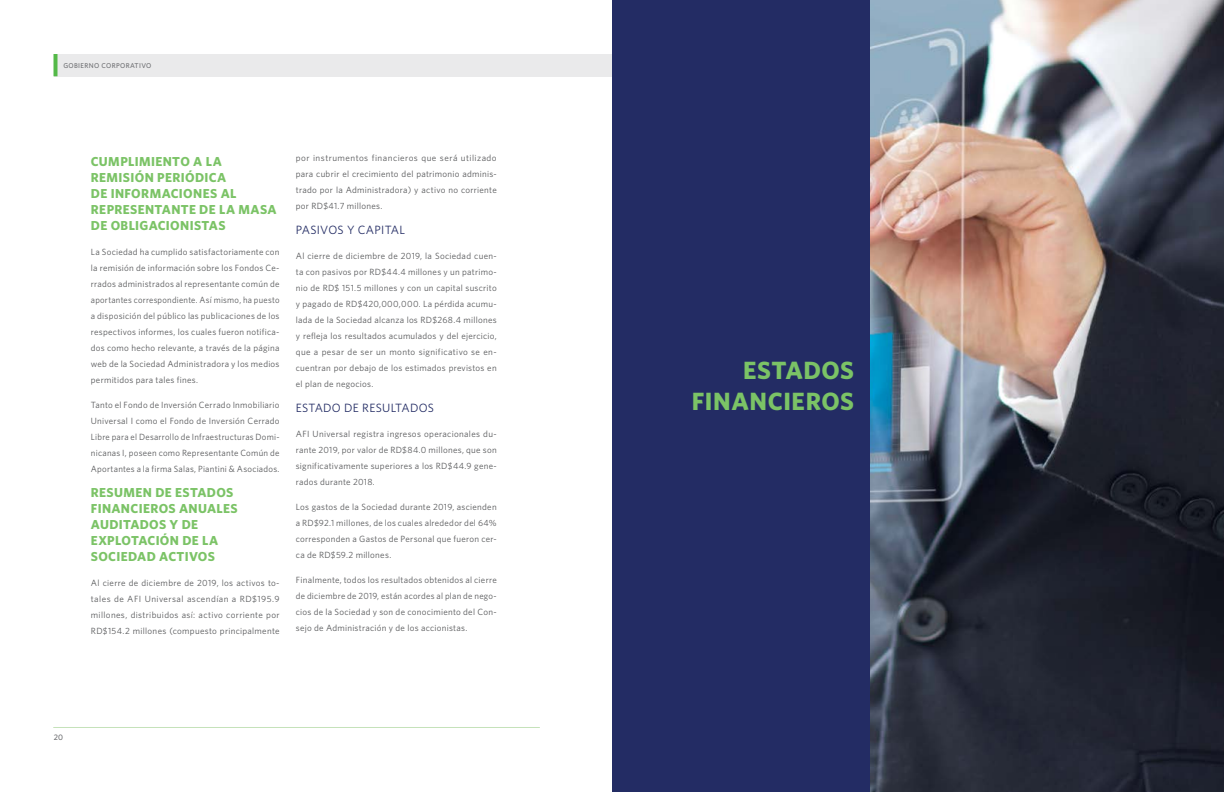
<style>
.page{position:relative;width:1224px;height:792px;background:#fff}
.page>*{position:absolute;margin:0;border:0;box-sizing:border-box;transform-origin:0 0}
.t1{font:700 25px/31px "Whitney";letter-spacing:.02em;color:#7bc366;text-align:right}
.t2{font:700 13px/16px "Whitney";letter-spacing:.025em;color:#7bc366}
.t3{font:12px "Whitney";letter-spacing:.025em;color:#232c64}
.t4{font:9px/16px "Whitney";letter-spacing:.03em;color:#58595b;text-align:justify}
.t5{font:500 8px "Whitney";color:#6d6e71}
.t6{font:500 7px "Whitney";letter-spacing:.05em;color:#6d6e71}
</style>
<div class="page">
<div style="left:54px;top:54px;width:1116px;height:22px;background:#eaeaeb"></div>
<hr style="left:53px;top:727px;width:487px;height:1px;background:#acd69c">
<svg style="left:54px;top:54px;width:4px;height:22px"></svg>
<img style="left:870px;top:0;width:354px;height:792px">
<div style="left:612px;top:0;width:258px;height:792px;background:#232c64"></div>
<p class="t6" style="left:63px;top:61px;width:90px">GOBIERNO CORPORATIVO</p>
<h2 class="t2" style="left:91px;top:153px;width:187px">CUMPLIMIENTO A LA<br>REMISIÓN PERIÓDICA<br>DE INFORMACIONES AL<br>REPRESENTANTE DE LA MASA<br>DE OBLIGACIONISTAS</h2>
<p class="t4" style="left:91px;top:244px;width:190px">La Sociedad ha cumplido satisfactoriamente con la remisión de información sobre los Fondos Ce&shy;rrados administrados al representante común de aportantes correspondiente. Así mismo, ha puesto a disposición del público las publicaciones de los respectivos informes, los cuales fueron notifica&shy;dos como hecho relevante, a través de la página web de la Sociedad Administradora y los medios permitidos para tales fines.</p>
<p class="t4" style="left:91px;top:397px;width:190px">Tanto el Fondo de Inversión Cerrado Inmobiliario Universal I como el Fondo de Inversión Cerrado Libre para el Desarrollo de Infraestructuras Domi&shy;nicanas I, poseen como Representante Común de Aportantes a la firma Salas, Piantini &amp; Asociados.</p>
<h2 class="t2" style="left:91px;top:484px;width:148px">RESUMEN DE ESTADOS<br>FINANCIEROS ANUALES<br>AUDITADOS Y DE<br>EXPLOTACIÓN DE LA<br>SOCIEDAD ACTIVOS</h2>
<p class="t4" style="left:91px;top:575px;width:190px">Al cierre de diciembre de 2019, los activos to&shy;tales de AFI Universal ascendían a RD$195.9 millones, distribuidos así: activo corriente por RD$154.2 millones (compuesto principalmente</p>
<p class="t4" style="left:296px;top:150px;width:202px">por instrumentos financieros que será utilizado para cubrir el crecimiento del patrimonio adminis&shy;trado por la Administradora) y activo no corriente por RD$41.7 millones.</p>
<h3 class="t3" style="left:296px;top:223px;width:111px">PASIVOS Y CAPITAL</h3>
<p class="t4" style="left:296px;top:248px;width:202px">Al cierre de diciembre de 2019, la Sociedad cuen&shy;ta con pasivos por RD$44.4 millones y un patrimo&shy;nio de RD$ 151.5 millones y con un capital suscrito y pagado de RD$420,000,000. La pérdida acumu&shy;lada de la Sociedad alcanza los RD$268.4 millones y refleja los resultados acumulados y del ejercicio, que a pesar de ser un monto significativo se en&shy;cuentran por debajo de los estimados previstos en el plan de negocios.</p>
<h3 class="t3" style="left:296px;top:401px;width:140px">ESTADO DE RESULTADOS</h3>
<p class="t4" style="left:296px;top:426px;width:202px">AFI Universal registra ingresos operacionales du&shy;rante 2019, por valor de RD$84.0 millones, que son significativamente superiores a los RD$44.9 gene&shy;rados durante 2018.</p>
<p class="t4" style="left:296px;top:499px;width:202px">Los gastos de la Sociedad durante 2019, ascienden a RD$92.1 millones, de los cuales alrededor del 64% corresponden a Gastos de Personal que fueron cer&shy;ca de RD$59.2 millones.</p>
<p class="t4" style="left:296px;top:572px;width:202px">Finalmente, todos los resultados obtenidos al cierre de diciembre de 2019, están acordes al plan de nego&shy;cios de la Sociedad y son de conocimiento del Con&shy;sejo de Administración y de los accionistas.</p>
<p class="t5" style="left:54px;top:732px;width:11px">20</p>
<h1 class="t1" style="left:692px;top:355px;width:164px">ESTADOS<br>FINANCIEROS</h1>
</div>
